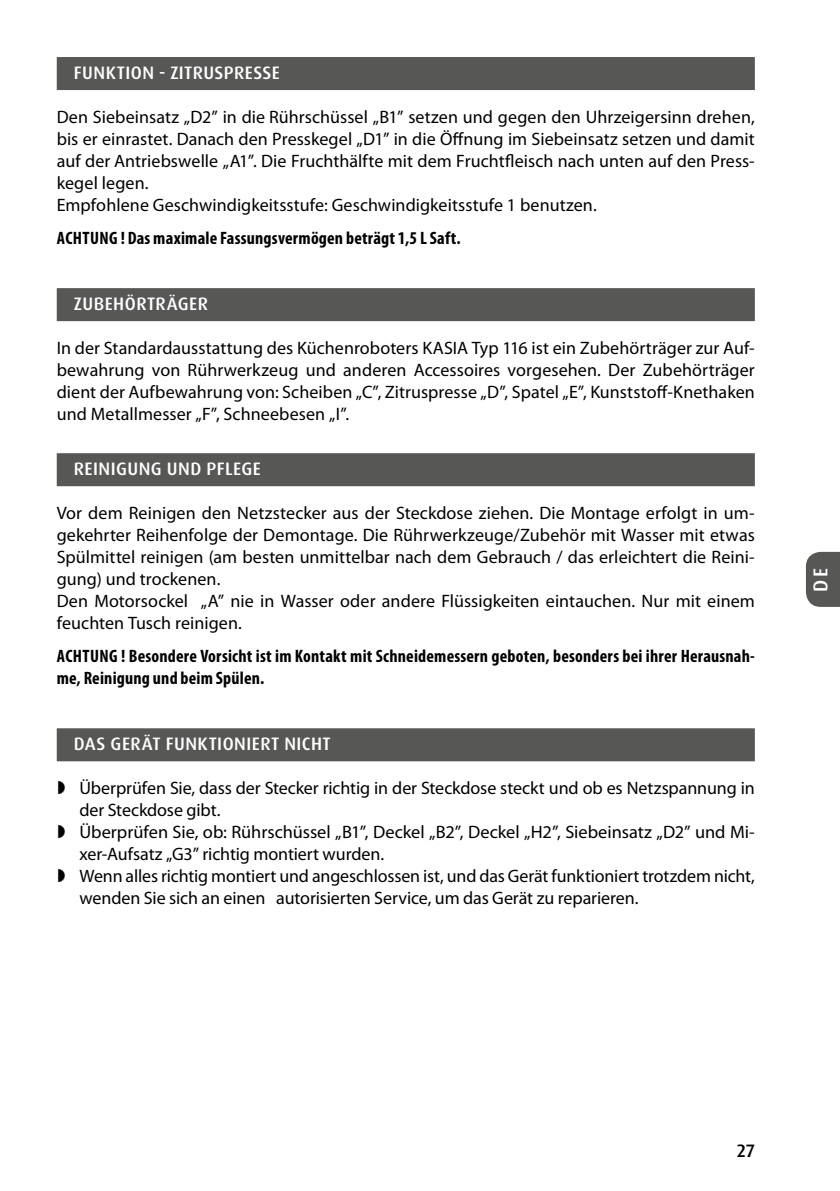
<style>
.page{position:relative;width:840px;height:1191px;background:#fff}
.page>*{position:absolute;margin:0;border:0;box-sizing:border-box;transform-origin:0 0}
.t1{font:500 20px "Dax Pro";color:#fff}
.t2{font:18px/22px "Myriad Pro";color:#000}
.t3{font:700 condensed 18px/22px "Myriad Pro";letter-spacing:.01em;color:#000}
.t4{font:500 18px "Dax Pro";letter-spacing:.025em;color:#fff}
.t5{font:500 18px "Dax Pro";color:#000}
</style>
<div class="page">
<div style="left:806px;top:552px;width:33px;height:55px;background:#575756"></div>
<div style="left:57px;top:57px;width:697px;height:33px;background:#575756"></div>
<div style="left:57px;top:288px;width:697px;height:33px;background:#575756"></div>
<div style="left:57px;top:453px;width:697px;height:33px;background:#575756"></div>
<div style="left:57px;top:728px;width:697px;height:33px;background:#575756"></div>
<p class="t4" style="left:74px;top:61px;width:207px">FUNKTION - ZITRUSPRESSE</p>
<p class="t2" style="left:57px;top:106px;width:699px">Den Siebeinsatz „D2” in die Rührschüssel „B1” setzen und gegen den Uhrzeigersinn drehen, bis er einrastet. Danach den Presskegel „D1” in die Öffnung im Siebeinsatz setzen und damit auf der Antriebswelle „A1”. Die Fruchthälfte mit dem Fruchtfleisch nach unten auf den Press&shy;kegel legen.<br>Empfohlene Geschwindigkeitsstufe: Geschwindigkeitsstufe 1 benutzen.</p>
<p class="t3" style="left:57px;top:227px;width:405px">ACHTUNG ! Das maximale Fassungsvermögen beträgt 1,5 L Saft.</p>
<p class="t4" style="left:74px;top:292px;width:136px">ZUBEHÖRTRÄGER</p>
<p class="t2" style="left:57px;top:337px;width:699px;text-align:justify">In der Standardausstattung des Küchenroboters KASIA Typ 116 ist ein Zubehörträger zur Auf&shy;bewahrung von Rührwerkzeug und anderen Accessoires vorgesehen. Der Zubehörträger dient der Aufbewahrung von: Scheiben „C”, Zitruspresse „D”, Spatel „E”, Kunststoff-Knethaken und Metallmesser „F”, Schneebesen „I”.</p>
<p class="t4" style="left:74px;top:457px;width:188px">REINIGUNG UND PFLEGE</p>
<p class="t2" style="left:57px;top:502px;width:699px">Vor dem Reinigen den Netzstecker aus der Steckdose ziehen. Die Montage erfolgt in um&shy;gekehrter Reihenfolge der Demontage. Die Rührwerkzeuge/Zubehör mit Wasser mit etwas Spülmittel reinigen (am besten unmittelbar nach dem Gebrauch / das erleichtert die Reini&shy;gung) und trockenen.<br>Den Motorsockel „A” nie in Wasser oder andere Flüssigkeiten eintauchen. Nur mit einem feuchten Tusch reinigen.</p>
<p class="t3" style="left:57px;top:645px;width:699px">ACHTUNG ! Besondere Vorsicht ist im Kontakt mit Schneidemessern geboten, besonders bei ihrer Herausnah&shy;me, Reinigung und beim Spülen.</p>
<p class="t4" style="left:74px;top:732px;width:258px">DAS GERÄT FUNKTIONIERT NICHT</p>
<p class="t2" style="left:79px;top:777px;width:676px">Überprüfen Sie, dass der Stecker richtig in der Steckdose steckt und ob es Netzspannung in der Steckdose gibt.<br>Überprüfen Sie, ob: Rührschüssel „B1”, Deckel „B2”, Deckel „H2”, Siebeinsatz „D2” und Mi&shy;xer-Aufsatz „G3” richtig montiert wurden.<br>Wenn alles richtig montiert und angeschlossen ist, und das Gerät funktioniert trotzdem nicht, wenden Sie sich an einen autorisierten Service, um das Gerät zu reparieren.</p>
<p class="t1" style="left:807px;top:592px;width:25px;rotate:-90deg">DE</p>
<p class="t5" style="left:736px;top:1139px;width:20px">27</p>
</div>
